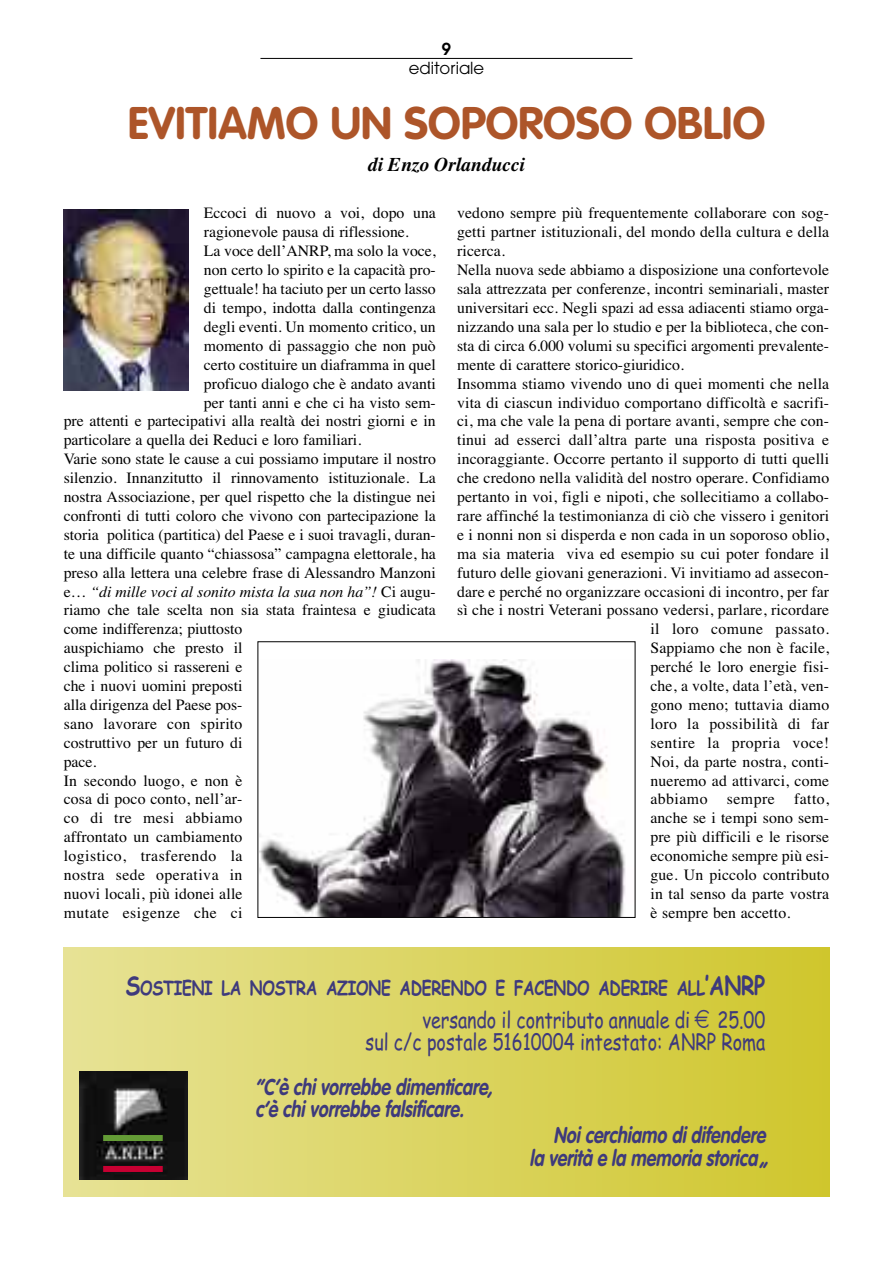
<style>
.page{position:relative;width:893px;height:1263px;background:#fff}
.page>*{position:absolute;margin:0;border:0;box-sizing:border-box;transform-origin:0 0}
.t1{font:700 45px "VAG Rounded";color:#ad5529}
.t2{font:italic 700 22.5px/22.5px "VAG Rounded";color:#3e3a7c;scale:.8 1}
.t3{font:22.5px/22.2px "Comic Sans MS";color:#3e3a7c;text-align:right;scale:.8 1}
.t4{font:700 19.65px "Comic Sans MS";letter-spacing:-.015em;color:#3e3a7c;scale:.8 1}
.t5{font:italic 700 19.5px "Times";color:#000}
.t6{font:16.5px/19.5px "Avant Garde";color:#000;text-align:center}
.t7{font:15.75px "Times";color:#000}
.t8{font:15.75px "Times";letter-spacing:.03em;color:#000}
.t9{font:italic 15.75px "Times";color:#000}
.t10{font:15.75px "Times";letter-spacing:.025em;color:#000}
.s1{font-weight:600}
.s2{font-style:normal}
.s3{font-size:26.25px}
.s4{font-family:"Times";font-size:28.2px}
</style>
<div class="page">
<hr style="left:260px;top:58px;width:372px;height:1px;background:#000">
<div style="left:64px;top:948px;width:765px;height:248px;background:linear-gradient(to right,#e7e295,#cfc62d)"></div>
<img style="left:79px;top:1072px;width:108px;height:107px">
<div style="left:103px;top:1135px;width:60px;height:6px;background:#649c36"></div>
<div style="left:103px;top:1166px;width:60px;height:6px;background:#c80032"></div>
<img style="left:260px;top:659px;width:366px;height:257px">
<div style="left:258px;top:641px;width:377px;height:277px;border:1px solid #000"></div>
<img style="left:64px;top:210px;width:125px;height:180px">
<p class="t6" style="left:409px;top:40px;width:77px"><span class="s1">9 </span>editoriale</p>
<p class="t1" style="left:128px;top:104px;width:639px">EVITIAMO UN SOPOROSO OBLIO</p>
<p class="t5" style="left:368px;top:152px;width:159px">di Enzo Orlanducci</p>
<p class="t7" style="left:204px;top:204px;width:233px">Eccoci di nuovo a voi, dopo una</p>
<p class="t7" style="left:204px;top:223px;width:206px">ragionevole pausa di riflessione.</p>
<p class="t7" style="left:204px;top:242px;width:233px">La voce dell’ANRP, ma solo la voce,</p>
<p class="t7" style="left:204px;top:261px;width:233px">non certo lo spirito e la capacità pro-</p>
<p class="t7" style="left:204px;top:279px;width:233px">gettuale! ha taciuto per un certo lasso</p>
<p class="t7" style="left:204px;top:298px;width:233px">di tempo, indotta dalla contingenza</p>
<p class="t7" style="left:204px;top:317px;width:233px">degli eventi. Un momento critico, un</p>
<p class="t7" style="left:204px;top:336px;width:233px">momento di passaggio che non può</p>
<p class="t7" style="left:204px;top:355px;width:233px">certo costituire un diaframma in quel</p>
<p class="t7" style="left:204px;top:374px;width:233px">proficuo dialogo che è andato avanti</p>
<p class="t7" style="left:204px;top:393px;width:233px">per tanti anni e che ci ha visto sem-</p>
<p class="t7" style="left:64px;top:412px;width:374px">pre attenti e partecipativi alla realtà dei nostri giorni e in</p>
<p class="t7" style="left:64px;top:431px;width:299px">particolare a quella dei Reduci e loro familiari.</p>
<p class="t7" style="left:64px;top:450px;width:374px">Varie sono state le cause a cui possiamo imputare il nostro</p>
<p class="t7" style="left:64px;top:468px;width:374px">silenzio. Innanzitutto il rinnovamento istituzionale. La</p>
<p class="t7" style="left:64px;top:487px;width:374px">nostra Associazione, per quel rispetto che la distingue nei</p>
<p class="t7" style="left:64px;top:506px;width:374px">confronti di tutti coloro che vivono con partecipazione la</p>
<p class="t7" style="left:64px;top:525px;width:374px">storia politica (partitica) del Paese e i suoi travagli, duran-</p>
<p class="t7" style="left:64px;top:544px;width:374px">te una difficile quanto “chiassosa” campagna elettorale, ha</p>
<p class="t7" style="left:64px;top:563px;width:374px">preso alla lettera una celebre frase di Alessandro Manzoni</p>
<p class="t9" style="left:64px;top:582px;width:374px"><span class="s2">e…</span> “di mille voci al sonito mista la sua non ha”! <span class="s2">Ci augu-</span></p>
<p class="t7" style="left:64px;top:601px;width:374px">riamo che tale scelta non sia stata fraintesa e giudicata</p>
<p class="t7" style="left:64px;top:620px;width:180px">come indifferenza; piuttosto</p>
<p class="t7" style="left:64px;top:639px;width:180px">auspichiamo che presto il</p>
<p class="t7" style="left:64px;top:657px;width:180px">clima politico si rassereni e</p>
<p class="t7" style="left:64px;top:676px;width:180px">che i nuovi uomini preposti</p>
<p class="t7" style="left:64px;top:695px;width:180px">alla dirigenza del Paese pos-</p>
<p class="t7" style="left:64px;top:714px;width:180px">sano lavorare con spirito</p>
<p class="t7" style="left:64px;top:733px;width:180px">costruttivo per un futuro di</p>
<p class="t7" style="left:64px;top:752px;width:34px">pace.</p>
<p class="t7" style="left:64px;top:771px;width:180px">In secondo luogo, e non è</p>
<p class="t7" style="left:64px;top:790px;width:180px">cosa di poco conto, nell’ar-</p>
<p class="t8" style="left:64px;top:809px;width:180px">co di tre mesi abbiamo</p>
<p class="t7" style="left:64px;top:828px;width:180px">affrontato un cambiamento</p>
<p class="t8" style="left:64px;top:846px;width:180px">logistico, trasferendo la</p>
<p class="t8" style="left:64px;top:865px;width:180px">nostra sede operativa in</p>
<p class="t7" style="left:64px;top:884px;width:180px">nuovi locali, più idonei alle</p>
<p class="t8" style="left:64px;top:903px;width:180px">mutate esigenze che ci</p>
<p class="t7" style="left:457px;top:204px;width:374px">vedono sempre più frequentemente collaborare con sog-</p>
<p class="t7" style="left:457px;top:223px;width:374px">getti partner istituzionali, del mondo della cultura e della</p>
<p class="t7" style="left:457px;top:242px;width:49px">ricerca.</p>
<p class="t7" style="left:457px;top:261px;width:374px">Nella nuova sede abbiamo a disposizione una confortevole</p>
<p class="t7" style="left:457px;top:279px;width:374px">sala attrezzata per conferenze, incontri seminariali, master</p>
<p class="t7" style="left:457px;top:298px;width:374px">universitari ecc. Negli spazi ad essa adiacenti stiamo orga-</p>
<p class="t7" style="left:457px;top:317px;width:374px">nizzando una sala per lo studio e per la biblioteca, che con-</p>
<p class="t7" style="left:457px;top:336px;width:374px">sta di circa 6.000 volumi su specifici argomenti prevalente-</p>
<p class="t7" style="left:457px;top:355px;width:228px">mente di carattere storico-giuridico.</p>
<p class="t7" style="left:457px;top:374px;width:374px">Insomma stiamo vivendo uno di quei momenti che nella</p>
<p class="t7" style="left:457px;top:393px;width:374px">vita di ciascun individuo comportano difficoltà e sacrifi-</p>
<p class="t7" style="left:457px;top:412px;width:374px">ci, ma che vale la pena di portare avanti, sempre che con-</p>
<p class="t7" style="left:457px;top:431px;width:374px">tinui ad esserci dall’altra parte una risposta positiva e</p>
<p class="t7" style="left:457px;top:450px;width:374px">incoraggiante. Occorre pertanto il supporto di tutti quelli</p>
<p class="t7" style="left:457px;top:468px;width:374px">che credono nella validità del nostro operare. Confidiamo</p>
<p class="t7" style="left:457px;top:487px;width:374px">pertanto in voi, figli e nipoti, che sollecitiamo a collabo-</p>
<p class="t7" style="left:457px;top:506px;width:374px">rare affinché la testimonianza di ciò che vissero i genitori</p>
<p class="t7" style="left:457px;top:525px;width:374px">e i nonni non si disperda e non cada in un soporoso oblio,</p>
<p class="t7" style="left:457px;top:544px;width:374px">ma sia materia viva ed esempio su cui poter fondare il</p>
<p class="t7" style="left:457px;top:563px;width:374px">futuro delle giovani generazioni. Vi invitiamo ad assecon-</p>
<p class="t7" style="left:457px;top:582px;width:374px">dare e perché no organizzare occasioni di incontro, per far</p>
<p class="t7" style="left:457px;top:601px;width:374px">sì che i nostri Veterani possano vedersi, parlare, ricordare</p>
<p class="t8" style="left:650px;top:620px;width:180px">il loro comune passato.</p>
<p class="t7" style="left:650px;top:639px;width:180px">Sappiamo che non è facile,</p>
<p class="t7" style="left:650px;top:657px;width:180px">perché le loro energie fisi-</p>
<p class="t7" style="left:650px;top:676px;width:180px">che, a volte, data l’età, ven-</p>
<p class="t7" style="left:650px;top:695px;width:180px">gono meno; tuttavia diamo</p>
<p class="t10" style="left:650px;top:714px;width:180px">loro la possibilità di far</p>
<p class="t8" style="left:650px;top:733px;width:180px">sentire la propria voce!</p>
<p class="t7" style="left:650px;top:752px;width:180px">Noi, da parte nostra, conti-</p>
<p class="t7" style="left:650px;top:771px;width:180px">nueremo ad attivarci, come</p>
<p class="t8" style="left:650px;top:790px;width:180px">abbiamo sempre fatto,</p>
<p class="t7" style="left:650px;top:809px;width:180px">anche se i tempi sono sem-</p>
<p class="t7" style="left:650px;top:828px;width:180px">pre più difficili e le risorse</p>
<p class="t7" style="left:650px;top:846px;width:180px">economiche sempre più esi-</p>
<p class="t7" style="left:650px;top:865px;width:180px">gue. Un piccolo contributo</p>
<p class="t7" style="left:650px;top:884px;width:180px">in tal senso da parte vostra</p>
<p class="t7" style="left:650px;top:903px;width:141px">è sempre ben accetto.</p>
<p class="t4" style="left:126px;top:976px;width:801px"><span class="s3">S</span>OSTIENI LA NOSTRA AZIONE ADERENDO E FACENDO ADERIRE ALL<span class="s3">’ANRP</span></p>
<p class="t3" style="left:366px;top:1009px;width:501px">versando il contributo annuale di <span class="s4">€</span> 25.00<br>sul c/c postale 51610004 intestato: ANRP Roma</p>
<p class="t2" style="left:255px;top:1077px;width:298px">“C’è chi vorrebbe dimenticare, c’è chi vorrebbe falsificare.</p>
<p class="t2" style="left:529px;top:1126px;width:301px;text-indent:24px">Noi cerchiamo di difendere la verità e la memoria storica</p>
<p class="t2" style="left:757px;top:1161px;width:16px">”</p>
</div>
